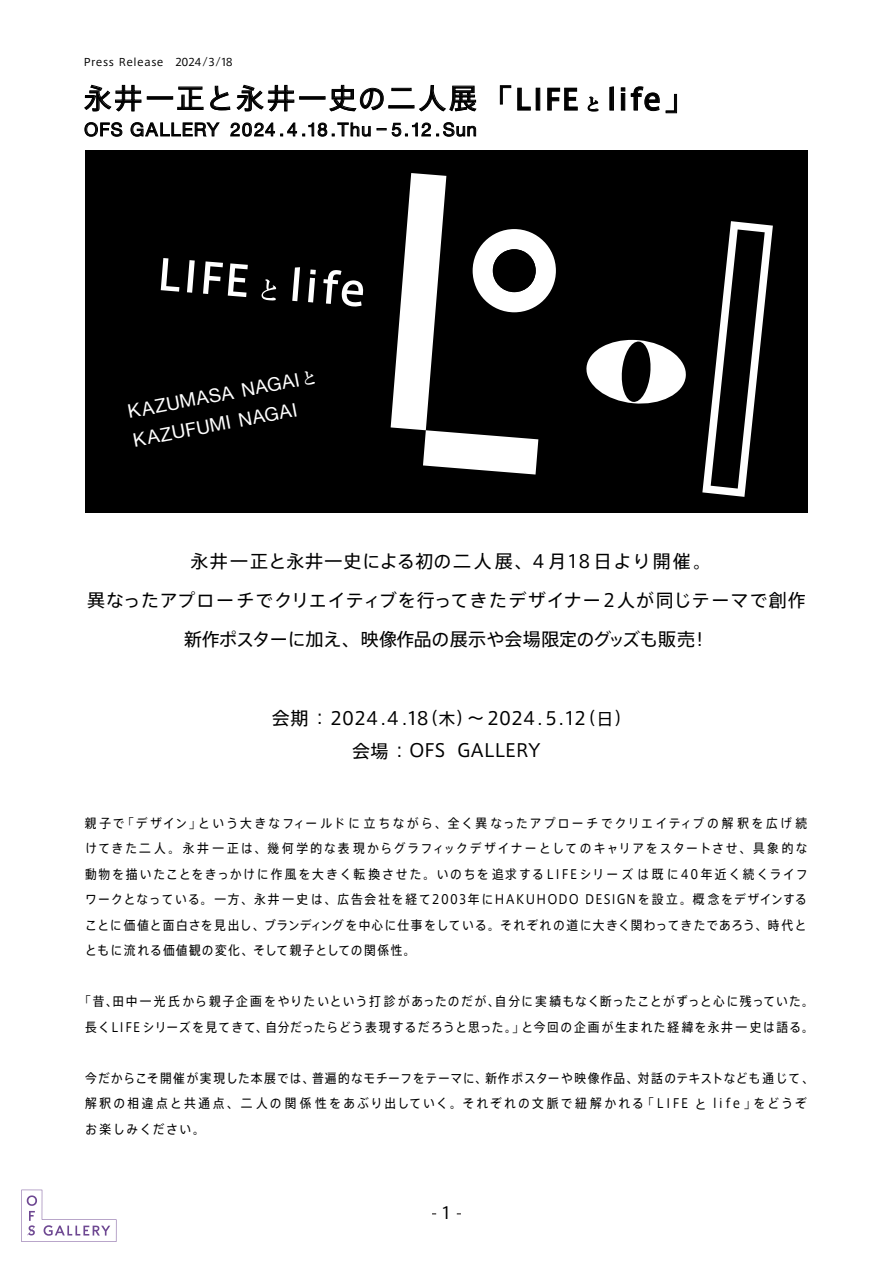
<style>
.page{position:relative;width:893px;height:1263px;background:#fff}
.page>*{position:absolute;margin:0;border:0;box-sizing:border-box;transform-origin:0 0}
.t1{font:27.75px "Axis Std";letter-spacing:.1em;color:#000}
.t2{font:18.75px/29px "Helvetica Neue";color:#fff}
.t3{font:18.3px "Helvetica Neue";letter-spacing:.05em;color:#000}
.t4{font:18px/39px "Axis Std";letter-spacing:.02em;color:#000;text-align:center}
.t5{font:18px/31.5px "Axis Std";color:#000;text-align:center}
.t6{font:16.5px "Axis Std";color:#000}
.t7{font:12.75px/25.5px "Axis Std";letter-spacing:.12em;color:#000;text-align:justify;scale:.92 1}
.t8{font:12.75px/25.5px "Axis Std";letter-spacing:.14em;color:#000;scale:.92 1}
.t9{font:10.5px "Axis Std";letter-spacing:.03em;color:#000}
.s1{font-weight:500;font-size:28.65px}
.s2{font-family:"Yu Min";font-weight:600;font-size:17.7px}
.s3{font-family:"Yu Min";font-weight:600;font-size:17.4px}
.s4{font-size:16.5px}
</style>
<div class="page">
<div style="left:85px;top:150px;width:723px;height:363px;background:#000"></div>
<svg style="left:84px;top:84px;width:58px;height:28px"></svg>
<div style="left:147px;top:96px;width:26px;height:3px;border:1px solid #000"></div>
<svg style="left:177px;top:86px;width:27px;height:24px"></svg>
<svg style="left:210px;top:84px;width:85px;height:28px"></svg>
<div style="left:299px;top:96px;width:26px;height:3px;border:1px solid #000"></div>
<svg style="left:329px;top:85px;width:55px;height:27px"></svg>
<div style="left:391px;top:88px;width:20px;height:3px;border:1px solid #000"></div>
<div style="left:388px;top:105px;width:26px;height:3px;border:1px solid #000"></div>
<svg style="left:419px;top:85px;width:58px;height:27px"></svg>
<svg style="left:84px;top:122px;width:39px;height:15px"></svg>
<svg style="left:130px;top:122px;width:90px;height:15px"></svg>
<svg style="left:230px;top:122px;width:141px;height:15px"></svg>
<svg style="left:377px;top:122px;width:99px;height:15px"></svg>
<svg style="left:391px;top:173px;width:165px;height:301px"></svg>
<div style="left:493px;top:249px;width:43px;height:43px;background:#000;border-radius:50%"></div>
<svg style="left:702px;top:221px;width:71px;height:276px"></svg>
<svg style="left:586px;top:340px;width:100px;height:64px"></svg>
<svg style="left:161px;top:258px;width:18px;height:34px"></svg>
<svg style="left:187px;top:260px;width:8px;height:33px"></svg>
<svg style="left:203px;top:261px;width:45px;height:36px"></svg>
<svg style="left:261px;top:279px;width:15px;height:21px"></svg>
<svg style="left:292px;top:267px;width:8px;height:34px"></svg>
<svg style="left:308px;top:269px;width:8px;height:33px"></svg>
<svg style="left:323px;top:270px;width:41px;height:37px"></svg>
<svg style="left:500px;top:85px;width:11px;height:20px"></svg>
<svg style="left:517px;top:88px;width:14px;height:23px"></svg>
<svg style="left:547px;top:88px;width:31px;height:23px"></svg>
<svg style="left:588px;top:97px;width:10px;height:14px"></svg>
<svg style="left:609px;top:86px;width:5px;height:25px"></svg>
<div style="left:621px;top:93px;width:4px;height:17px;border:1px solid #000"></div>
<svg style="left:631px;top:86px;width:29px;height:25px"></svg>
<svg style="left:666px;top:94px;width:11px;height:19px"></svg>
<svg style="left:21px;top:1190px;width:95px;height:52px"></svg>
<p class="t9" style="left:84px;top:54px;width:150px">Press Release 2024/3/18</p>
<h1 class="t1" style="left:84px;top:77px;width:611px">永井一正と永井一史の二人展<span class="s1">「LIFE</span> <span class="s2">と</span> <span class="s1">life」</span></h1>
<h3 class="t3" style="left:84px;top:116px;width:394px">OFS GALLERY 2024 .4 .18.Thu – 5.12.Sun</h3>
<h2 class="t2" style="left:125px;top:399px;width:195px;rotate:-11deg">KAZUMASA NAGAI<span class="s3">と<br></span>KAZUFUMI NAGAI</h2>
<h3 class="t4" style="left:87px;top:541px;width:720px">永井一正と永井一史による初の二人展、4 月18日より開催。<br>異なったアプローチでクリエイティブを行ってきたデザイナー2人が同じテーマで創作新作ポスターに加え、映像作品の展示や会場限定のグッズも販売！</h3>
<h3 class="t5" style="left:272px;top:702px;width:351px">会期：2024.4 .18<span class="s4">(木)</span> ～2024.5.12<span class="s4">(日)</span>会場：OFS GALLERY</h3>
<p class="t7" style="left:85px;top:809px;width:787px">親子で「デザイン」という大きなフィールドに立ちながら、全く異なったアプローチでクリエイティブの解釈を広げ続けてきた二人。永井一正は、幾何学的な表現からグラフィックデザイナーとしてのキャリアをスタートさせ、具象的な動物を描いたことをきっかけに作風を大きく転換させた。いのちを追求するLIFEシリーズは既に40年近く続くライフワークとなっている。一方、永井一史は、広告会社を経て2003年にHAKUHODO DESIGNを設立。概念をデザインすることに価値と面白さを見出し、ブランディングを中心に仕事をしている。それぞれの道に大きく関わってきたであろう、時代とともに流れる価値観の変化、そして親子としての関係性。</p>
<p class="t7" style="left:79px;top:988px;width:800px;text-align:center">「昔、田中一光氏から親子企画をやりたいという打診があったのだが、自分に実績もなく断ったことがずっと心に残っていた。長くLIFE シリーズを見てきて、自分だったらどう表現するだろうと思った。」と今回の企画が生まれた経緯を永井一史は語る。</p>
<p class="t8" style="left:85px;top:1064px;width:794px">今だからこそ開催が実現した本展では、普遍的なモチーフをテーマに、新作ポスターや映像作品、対話のテキストなども通じて、解釈の相違点と共通点、二人の関係性をあぶり出していく。それぞれの文脈で紐解かれる「LIFE と life 」をどうぞお楽しみください。</p>
<p class="t6" style="left:441px;top:1201px;width:13px">1</p>
</div>
